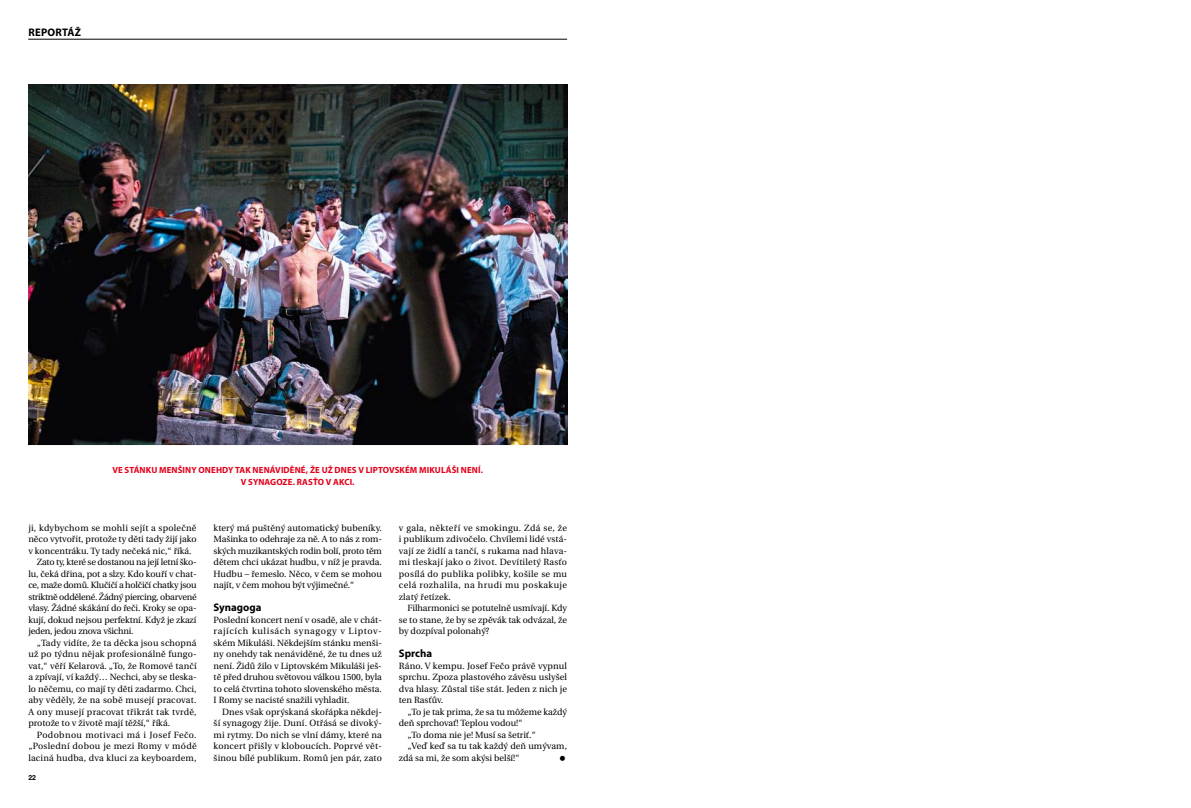
<style>
.page{position:relative;width:1191px;height:808px;background:#fff}
.page>*{position:absolute;margin:0;border:0;box-sizing:border-box;transform-origin:0 0}
.t1{font:700 11px "Myriad Pro";letter-spacing:.02em;color:#000}
.t2{font:9px/11.5px "Utopia CE";color:#000;text-align:justify}
.t3{font:700 9px/11.5px "Myriad Pro";letter-spacing:.01em;color:#e2001a;text-align:center}
.t4{font:9px "Utopia CE";letter-spacing:-.025em;color:#000}
.t5{font:9px "Utopia CE";letter-spacing:.025em;color:#000}
.t6{font:9px "Utopia CE";letter-spacing:.02em;color:#000}
.t7{font:9px "Utopia CE";letter-spacing:.03em;color:#000}
.t8{font:9px "Utopia CE";letter-spacing:-.03em;color:#000}
.t9{font:9px "Utopia CE";letter-spacing:.045em;color:#000}
.t10{font:9px "Utopia CE";letter-spacing:-.02em;color:#000}
.t11{font:700 7px "Helvetica CE";color:#000}
</style>
<div class="page">
<hr style="left:28px;top:39px;width:539px;height:1px;background:#000">
<img style="left:28px;top:85px;width:539px;height:359px">
<p class="t1" style="left:28px;top:25px;width:54px">REPORTÁŽ</p>
<p class="t3" style="left:112px;top:464px;width:372px">VE STÁNKU MENŠINY ONEHDY TAK NENÁVIDĚNÉ, ŽE UŽ DN ES V LIPTOVSKÉM MIKULÁŠI NENÍ.<br>V SYNAGOZE. RASŤO V AKCI.</p>
<p class="t5" style="left:28px;top:522px;width:170px">ji, kdybychom se mohli sejít a společně</p>
<p class="t2" style="left:28px;top:533px;width:170px">něco vytvořit, protože ty děti tady žijí jako</p>
<p class="t2" style="left:28px;top:545px;width:165px">v koncentráku. Ty tady nečeká nic,“ říká.</p>
<p class="t4" style="left:37px;top:557px;width:161px">Zato ty, které se dostanou na její letní ško-</p>
<p class="t2" style="left:28px;top:568px;width:170px">lu, čeká dřina, pot a slzy. Kdo kouří v chat-</p>
<p class="t4" style="left:28px;top:580px;width:170px">ce, maže domů. Klučičí a holčičí chatky jsou</p>
<p class="t8" style="left:28px;top:591px;width:170px">striktně oddělené. Žádný piercing, obarvené</p>
<p class="t2" style="left:28px;top:602px;width:170px">vlasy. Žádné skákání do řeči. Kroky se opa-</p>
<p class="t2" style="left:28px;top:614px;width:170px">kují, dokud nejsou perfektní. Když je zkazí</p>
<p class="t10" style="left:28px;top:626px;width:107px">jeden, jedou znova všichni.</p>
<p class="t2" style="left:37px;top:637px;width:161px">„Tady vidíte, že ta děcka jsou schopná</p>
<p class="t6" style="left:28px;top:649px;width:170px">už po týdnu nějak profesionálně fungo-</p>
<p class="t2" style="left:28px;top:660px;width:170px">vat,“ věří Kelarová. „To, že Romové tančí</p>
<p class="t2" style="left:28px;top:671px;width:170px">a zpívají, ví každý… Nechci, aby se tleska-</p>
<p class="t2" style="left:28px;top:683px;width:170px">lo něčemu, co mají ty děti zadarmo. Chci,</p>
<p class="t5" style="left:28px;top:695px;width:170px">aby věděly, že na sobě musejí pracovat.</p>
<p class="t7" style="left:28px;top:706px;width:170px">A ony musejí pracovat třikrát tak tvrdě,</p>
<p class="t2" style="left:28px;top:717px;width:143px">protože to v životě mají těžší,“ říká.</p>
<p class="t9" style="left:37px;top:729px;width:161px">Podobnou motivaci má i Josef Fečo.</p>
<p class="t7" style="left:28px;top:741px;width:170px">„Poslední dobou je mezi Romy v módě</p>
<p class="t6" style="left:28px;top:752px;width:170px">laciná hudba, dva kluci za keyboardem,</p>
<p class="t11" style="left:28px;top:773px;width:9px">22</p>
<p class="t2" style="left:214px;top:522px;width:170px">který má puštěný automatický bubeníky.<br>Mašinka to odehraje za ně. A to nás z rom&shy;ských muzikantských rodin bolí, proto těm dětem chci ukázat hudbu, v níž je pravda.<br>Hudbu – řemeslo. Něco, v čem se mohou najít, v čem mohou být výjimečné.“</p>
<p class="t1" style="left:214px;top:600px;width:49px">SYNAGOGA</p>
<p class="t2" style="left:214px;top:614px;width:170px">Poslední koncert není v osadě, ale v chát&shy;rajících kulisách synagogy v Liptov&shy;ském Mikuláši. Někdejším stánku menši&shy;ny onehdy tak nenáviděné, že tu dnes už není. Židů žilo v Liptovském Mikuláši ješ&shy;tě před druhou světovou válkou 1500, byla to celá čtvrtina tohoto slovenského města.<br>I Romy se nacisté snažili vyhladit.</p>
<p class="t2" style="left:214px;top:706px;width:170px;text-indent:9px">Dnes však oprýskaná skořápka někdej&shy;ší synagogy žije. Duní. Otřásá se divoký&shy;mi rytmy. Do nich se vlní dámy, které na koncert přišly v kloboucích. Poprvé vět&shy;šinou bílé publikum. Romů jen pár, zato</p>
<p class="t2" style="left:399px;top:522px;width:170px">v gala, někteří ve smokingu. Zdá se, že i publikum zdivočelo. Chvílemi lidé vstá&shy;vají ze židlí a tančí, s rukama nad hlava&shy;mi tleskají jako o život. Devítiletý Rasťo posílá do publika polibky, košile se mu celá rozhalila, na hrudi mu poskakuje zlatý řetízek.</p>
<p class="t2" style="left:399px;top:602px;width:170px;text-indent:9px">Filharmonici se potutelně usmívají. Kdy se to stane, že by se zpěvák tak odvázal, že by dozpíval polonahý?</p>
<p class="t1" style="left:399px;top:646px;width:35px">SPRCHA</p>
<p class="t2" style="left:399px;top:660px;width:170px">Ráno. V kempu. Josef Fečo právě vypnul sprchu. Zpoza plastového závěsu uslyšel dva hlasy. Zůstal tiše stát. Jeden z nich je ten Rasťův.</p>
<p class="t2" style="left:407px;top:706px;width:161px">„To je tak prima, že sa tu môžeme každý</p>
<p class="t2" style="left:399px;top:717px;width:125px">deň sprchovať! Teplou vodou!“</p>
<p class="t2" style="left:407px;top:729px;width:130px">„To doma nie je! Musí sa šetriť.“</p>
<p class="t2" style="left:407px;top:740px;width:161px">„Veď keď sa tu tak každý deň umývam,</p>
<p class="t2" style="left:399px;top:752px;width:122px">zdá sa mi, že som akýsi belší!“</p>
</div>
